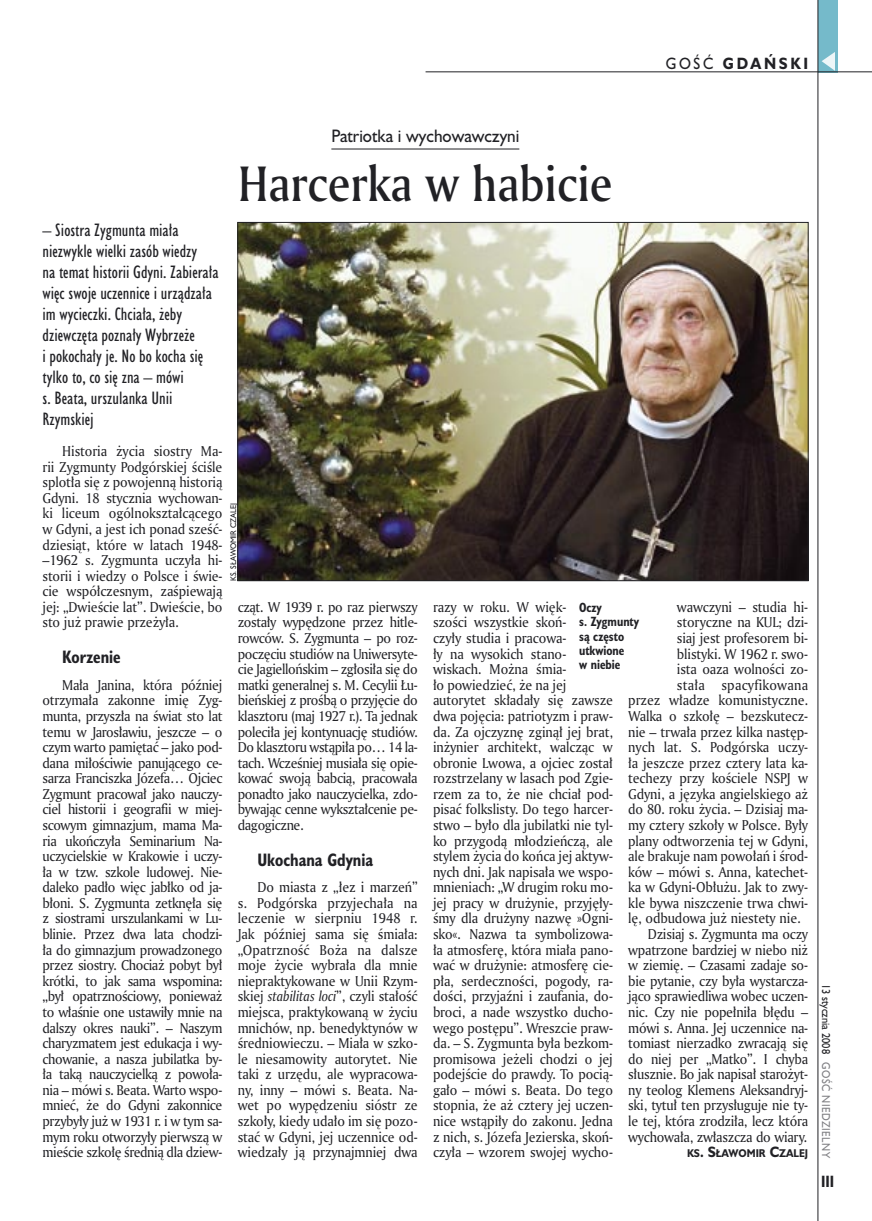
<style>
.page{position:relative;width:872px;height:1221px;background:#fff}
.page>*{position:absolute;margin:0;border:0;box-sizing:border-box;transform-origin:0 0}
._05a_tytyl_AmMd_32_pt{font:48px "Amerigo Md PL";color:#212125;scale:.9 1}
._06-4_lead_lokal_HuCn_11_pt{font:16.5px/21px "Humanst 521 Cn PL";color:#212125}
._04-3_nadtytul_lokal{font:16.5px "Humanst 521 PL";color:#212125;scale:.94 1}
._04_srodtytul_HuCB_11_pt{font:700 16.5px "Humanst 521 Cn PL";color:#212125;scale:.94 1}
._15b_temat_prawo{font:700 15px "Humanst 521 PL";letter-spacing:.2em;color:#212125;scale:.9 1}
._17_pagina_prawa{font:700 15px "Humanst 521 Cn PL";color:#212125;scale:.94 1}
._01_body_tekst{font:13.8px/15.6px "Amerigo PL";letter-spacing:-.01em;color:#212125;text-align:justify;scale:.94 1}
._01_body_tekst-2{font:13.8px "Amerigo PL";letter-spacing:.015em;color:#212125;scale:.94 1}
._09_podpis_zdjecia_HuCnB{font:700 12.3px/14.4px "Humanst 521 Cn PL";color:#212125;scale:.94 1}
._19a_data_prawa_GOSC{font:10.5px "Humanst 521 PL";letter-spacing:.05em;color:#7f7f83;scale:.9 1}
._19_data_prawa{font:10.5px "Humanst 521 PL";color:#212125;scale:.9 1}
._12a_autor_na_koncu_HuBd{font:700 10.35px "Humanst 521 PL";color:#212125;scale:.9 1}
._09a_autor_zdjecia_Hu_5_pt{font:7.5px "Humanst 521 PL";color:#212125;scale:.94 1}
.s1{font-weight:400}
.s2{font-style:italic}
.s3{font-size:13.8px}
</style>
<div class="page">
<div style="left:818px;top:0;width:19px;height:72px;background:#75baca"></div>
<svg style="left:821px;top:52px;width:14px;height:19px"></svg>
<hr style="left:425px;top:72px;width:447px;height:1px;background:#212125">
<hr style="left:817px;top:0;width:1px;height:1220px;background:#212125">
<hr style="left:331px;top:149px;width:188px;height:1px;background:#212125">
<img style="left:239px;top:224px;width:567px;height:355px">
<p class="_15b_temat_prawo" style="left:666px;top:53px;width:160px"><span class="s1">GOŚĆ</span> GDAŃSKI</p>
<p class="_04-3_nadtytul_lokal" style="left:331px;top:124px;width:201px">Patriotka i wychowawczyni</p>
<p class="_05a_tytyl_AmMd_32_pt" style="left:238px;top:151px;width:417px">Harcerka w habicie</p>
<p class="_06-4_lead_lokal_HuCn_11_pt" style="left:43px;top:219px;width:178px">– Siostra Zygmunta miała niezwykle wielki zasób wiedzy<br>na temat historii Gdyni. Zabierała więc swoje uczennice i urządzała im wycieczki. Chciała, żeby dziewczęta poznały Wybrzeże<br>i pokochały je. No bo kocha się tylko to, co się zna – mówi<br>s. Beata, urszulanka Unii<br>Rzymskiej</p>
<p class="_01_body_tekst" style="left:43px;top:443px;width:193px;text-indent:20px">Historia życia siostry Ma&shy;rii Zygmunty Podgórskiej ściśle splotła się z powojenną historią Gdyni. 18 stycznia wychowan&shy;ki liceum ogólnokształcącego w Gdyni, a jest ich ponad sześć&shy;dziesiąt, które w latach 1948- –1962 s. Zygmunta uczyła hi&shy;storii i wiedzy o Polsce i świe&shy;cie współczesnym, zaśpiewają jej: „Dwieście lat”. Dwieście, bo sto już prawie przeżyła.</p>
<p class="_04_srodtytul_HuCB_11_pt" style="left:62px;top:646px;width:64px">Korzenie</p>
<p class="_01_body_tekst" style="left:43px;top:676px;width:193px;text-indent:20px">Mała Janina, która później otrzymała zakonne imię Zyg&shy;munta, przyszła na świat sto lat temu w Jarosławiu, jeszcze – o czym warto pamiętać – jako pod&shy;dana miłościwie panującego ce&shy;sarza Franciszka Józefa… Ojciec Zygmunt pracował jako nauczy&shy;ciel historii i geografii w miej&shy;scowym gimnazjum, mama Ma&shy;ria ukończyła Seminarium Na&shy;uczycielskie w Krakowie i uczy&shy;ła w tzw. szkole ludowej. Nie&shy;daleko padło więc jabłko od ja&shy;błoni. S. Zygmunta zetknęła się z siostrami urszulankami w Lu&shy;blinie. Przez dwa lata chodzi&shy;ła do gimnazjum prowadzonego przez siostry. Chociaż pobyt był krótki, to jak sama wspomina: „był opatrznościowy, ponieważ to właśnie one ustawiły mnie na dalszy okres nauki”. – Naszym charyzmatem jest edukacja i wy&shy;chowanie, a nasza jubilatka by&shy;ła taką nauczycielką z powoła&shy;nia – mówi s. Beata. Warto wspo&shy;mnieć, że do Gdyni zakonnice przybyły już w 1931 r. i w tym sa&shy;mym roku otworzyły pierwszą w mieście szkołę średnią dla dziew-</p>
<p class="_09a_autor_zdjecia_Hu_5_pt" style="left:228px;top:580px;width:84px;rotate:-90deg">KS. SŁAWOMIR CZALEJ</p>
<p class="_01_body_tekst" style="left:238px;top:598px;width:193px">cząt. W 1939 r. po raz pierwszy zostały wypędzone przez hitle&shy;rowców. S. Zygmunta – po roz&shy;poczęciu studiów na Uniwersyte&shy;cie Jagiellońskim – zgłosiła się do matki generalnej s. M. Cecylii Łu&shy;bieńskiej z prośbą o przyjęcie do klasztoru (maj 1927 r.). Ta jednak poleciła jej kontynuację studiów.<br>Do klasztoru wstąpiła po… 14 la&shy;tach. Wcześniej musiała się opie&shy;kować swoją babcią, pracowała ponadto jako nauczycielka, zdo&shy;bywając cenne wykształcenie pe&shy;dagogiczne.</p>
<p class="_04_srodtytul_HuCB_11_pt" style="left:257px;top:848px;width:125px">Ukochana Gdynia</p>
<p class="_01_body_tekst" style="left:238px;top:879px;width:193px;text-indent:20px">Do miasta z „łez i marzeń” s. Podgórska przyjechała na leczenie w sierpniu 1948 r.<br>Jak później sama się śmiała: „Opatrzność Boża na dalsze moje życie wybrała dla mnie niepraktykowane w Unii Rzym&shy;skiej <span class="s2">stabilitas loci</span>”, czyli stałość miejsca, praktykowaną w życiu mnichów, np. benedyktynów w średniowieczu. – Miała w szko&shy;le niesamowity autorytet. Nie taki z urzędu, ale wypracowa&shy;ny, inny – mówi s. Beata. Na&shy;wet po wypędzeniu sióstr ze szkoły, kiedy udało im się pozo&shy;stać w Gdyni, jej uczennice od&shy;wiedzały ją przynajmniej dwa</p>
<p class="_01_body_tekst" style="left:433px;top:598px;width:193px;text-align:left">razy w roku. W więk-<br>szości wszystkie skoń-<br>czyły studia i pracowa-<br>ły na wysokich stano&shy;wiskach. Można śmia-<br>ło powiedzieć, że na jej autorytet składały się zawsze dwa pojęcia: patriotyzm i praw&shy;da. Za ojczyznę zginął jej brat, inżynier architekt, walcząc w obronie Lwowa, a ojciec został rozstrzelany w lasach pod Zgie&shy;rzem za to, że nie chciał pod&shy;pisać folkslisty. Do tego harcer&shy;stwo – było dla jubilatki nie tyl&shy;ko przygodą młodzieńczą, ale stylem życia do końca jej aktyw&shy;nych dni. Jak napisała we wspo&shy;mnieniach: „W drugim roku mo&shy;jej pracy w drużynie, przyjęły&shy;śmy dla drużyny nazwę »Ogni&shy;sko«. Nazwa ta symbolizowa&shy;ła atmosferę, która miała pano&shy;wać w drużynie: atmosferę cie&shy;pła, serdeczności, pogody, ra&shy;dości, przyjaźni i zaufania, do&shy;broci, a nade wszystko ducho&shy;wego postępu”. Wreszcie praw&shy;da. – S. Zygmunta była bezkom&shy;promisowa jeżeli chodzi o jej podejście do prawdy. To pocią&shy;gało – mówi s. Beata. Do tego stopnia, że aż cztery jej uczen&shy;nice wstąpiły do zakonu. Jedna z nich, s. Józefa Jezierska, skoń&shy;czyła – wzorem swojej wycho-</p>
<p class="_01_body_tekst" style="left:677px;top:598px;width:141px">wawczyni – studia hi-</p>
<p class="_09_podpis_zdjecia_HuCnB" style="left:579px;top:599px;width:65px">Oczy<br>s. Zygmunty są często utkwione<br>w niebie</p>
<p class="_01_body_tekst" style="left:677px;top:614px;width:141px">storyczne na KUL; dzi-</p>
<p class="_01_body_tekst" style="left:677px;top:630px;width:141px">siaj jest profesorem bi-</p>
<p class="_01_body_tekst" style="left:677px;top:645px;width:141px">blistyki. W 1962 r. swo-</p>
<p class="_01_body_tekst" style="left:677px;top:661px;width:141px">ista oaza wolności zo-</p>
<p class="_01_body_tekst-2" style="left:677px;top:675px;width:141px">stała spacyfikowana</p>
<p class="_01_body_tekst" style="left:628px;top:692px;width:193px">przez władze komunistyczne.</p>
<p class="_01_body_tekst" style="left:628px;top:707px;width:193px">Walka o szkołę – bezskutecz-</p>
<p class="_01_body_tekst" style="left:628px;top:723px;width:193px">nie – trwała przez kilka następ-</p>
<p class="_01_body_tekst" style="left:628px;top:739px;width:193px">nych lat. S. Podgórska uczy-</p>
<p class="_01_body_tekst" style="left:628px;top:754px;width:193px">ła jeszcze przez cztery lata ka-</p>
<p class="_01_body_tekst" style="left:628px;top:770px;width:193px">techezy przy kościele NSPJ w</p>
<p class="_01_body_tekst" style="left:628px;top:785px;width:193px">Gdyni, a języka angielskiego aż</p>
<p class="_01_body_tekst" style="left:628px;top:801px;width:193px">do 80. roku życia. – Dzisiaj ma-</p>
<p class="_01_body_tekst" style="left:628px;top:816px;width:193px">my cztery szkoły w Polsce. Były</p>
<p class="_01_body_tekst" style="left:628px;top:832px;width:193px">plany odtworzenia tej w Gdyni,</p>
<p class="_01_body_tekst" style="left:628px;top:848px;width:193px">ale brakuje nam powołań i środ-</p>
<p class="_01_body_tekst" style="left:628px;top:863px;width:193px">ków – mówi s. Anna, katechet-</p>
<p class="_01_body_tekst" style="left:628px;top:879px;width:193px">ka w Gdyni-Obłużu. Jak to zwy-</p>
<p class="_01_body_tekst" style="left:628px;top:894px;width:193px">kle bywa niszczenie trwa chwi-</p>
<p class="_01_body_tekst" style="left:628px;top:910px;width:185px">lę, odbudowa już niestety nie.</p>
<p class="_01_body_tekst" style="left:628px;top:925px;width:193px;text-indent:20px">Dzisiaj s. Zygmunta ma oczy wpatrzone bardziej w niebo niż w ziemię. – Czasami zadaje so&shy;bie pytanie, czy była wystarcza&shy;jąco sprawiedliwa wobec uczen&shy;nic. Czy nie popełniła błędu – mówi s. Anna. Jej uczennice na&shy;tomiast nierzadko zwracają się do niej per „Matko”. I chyba słusznie. Bo jak napisał starożyt&shy;ny teolog Klemens Aleksandryj&shy;ski, tytuł ten przysługuje nie ty&shy;le tej, która zrodziła, lecz która wychowała, zwłaszcza do wiary.</p>
<p class="_12a_autor_na_koncu_HuBd" style="left:687px;top:1146px;width:136px">KS<span class="s3">. S</span>ŁAWOMIR <span class="s3">C</span>ZALEJ</p>
<p class="_19_data_prawa" style="left:833px;top:983px;width:79px;rotate:90deg">13 stycznia 2008</p>
<p class="_19a_data_prawa_GOSC" style="left:833px;top:1062px;width:108px;rotate:90deg">GOŚĆ NIEDZIELNY</p>
<p class="_17_pagina_prawa" style="left:821px;top:1171px;width:15px">III</p>
</div>
